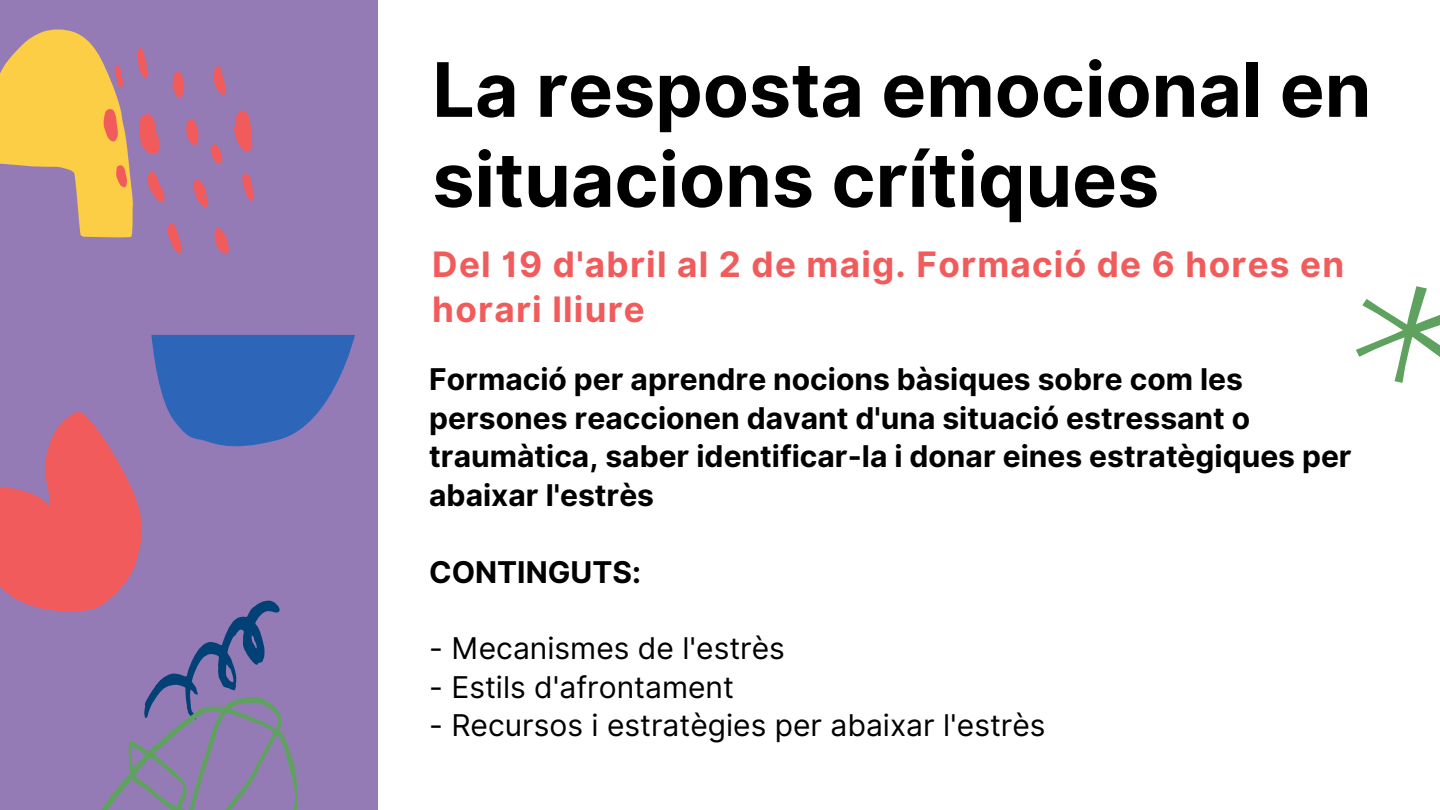
<style>
.page{position:relative;width:1440px;height:810px;background:#957bb6}
.page>*{position:absolute;margin:0;border:0;box-sizing:border-box;transform-origin:0 0}
.t1{font:700 75.1px/90px "Inter";color:#000}
.t2{font:700 35.1px/45px "Inter";letter-spacing:.035em;color:#f15b5b}
.t3{font:700 30px/38.4px "Inter";color:#000}
.t4{font:30px "Inter";color:#000}
</style>
<div class="page">
<svg style="left:0;top:29px;width:253px;height:224px"></svg>
<div style="left:379px;top:0;width:1061px;height:810px;background:#fff"></div>
<svg style="left:1356px;top:286px;width:84px;height:97px"></svg>
<svg style="left:0;top:335px;width:355px;height:475px"></svg>
<p class="t1" style="left:432px;top:45px;width:941px">La resposta emocional en situacions crítiques</p>
<p class="t2" style="left:432px;top:242px;width:913px">Del 19 d'abril al 2 de maig. Formació de 6 hores en horari lliure</p>
<p class="t3" style="left:429px;top:360px;width:924px">Formació per aprendre nocions bàsiques sobre com les persones reaccionen davant d'una situació estressant o traumàtica, saber identificar-la i donar eines estratègiques per abaixar l'estrès</p>
<p class="t3" style="left:429px;top:552px;width:213px">CONTINGUTS:</p>
<p class="t4" style="left:429px;top:631px;width:357px">- Mecanismes de l'estrès</p>
<p class="t4" style="left:429px;top:669px;width:306px">- Estils d'afrontament</p>
<p class="t4" style="left:429px;top:707px;width:618px">- Recursos i estratègies per abaixar l'estrès</p>
</div>
